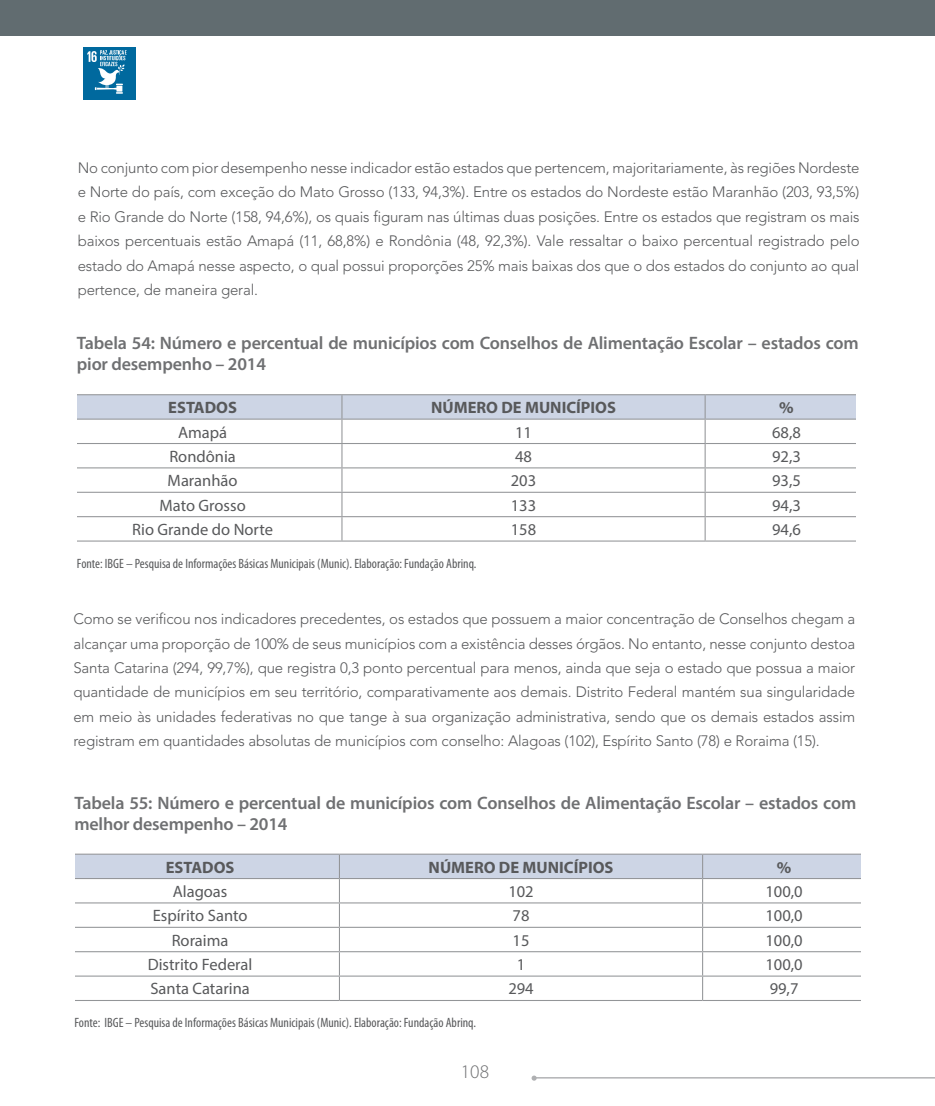
<style>
.page{position:relative;width:935px;height:1106px;background:#fff}
.page>*{position:absolute;margin:0;border:0;box-sizing:border-box;transform-origin:0 0}
.t1{font:300 19.2px "Myriad Pro";color:#6f7072}
.t2{font:600 18px/21px "Myriad Pro";letter-spacing:-.01em;color:#6f7072}
.t3{font:16.5px "Myriad Pro";color:#58595b}
.t4{font:700 16.5px "Myriad Pro";color:#58595b}
.t5{font:300 15px/24.5px "Avenir LT Std";letter-spacing:-.01em;color:#58595b;text-align:justify}
.t6{font:condensed 13.5px "Myriad Pro";color:#58595b}
</style>
<div class="page">
<div style="left:0;top:0;width:934px;height:36px;background:#616c70"></div>
<svg style="left:531px;top:1075px;width:5px;height:5px"></svg>
<hr style="left:534px;top:1077px;width:400px;height:1px;background:#afb0b2">
<hr style="left:63px;top:394px;width:279px;height:1px;background:#939598">
<hr style="left:342px;top:394px;width:363px;height:1px;background:#939598">
<hr style="left:705px;top:394px;width:163px;height:1px;background:#939598">
<svg style="left:77px;top:395px;width:779px;height:145px"></svg>
<hr style="left:63px;top:540px;width:279px;height:1px;background:#939598">
<hr style="left:342px;top:540px;width:363px;height:1px;background:#939598">
<hr style="left:705px;top:540px;width:163px;height:1px;background:#939598">
<div style="left:54px;top:394px;width:23px;height:183px;background:#fff"></div>
<div style="left:856px;top:375px;width:24px;height:183px;background:#fff"></div>
<hr style="left:60px;top:853px;width:279px;height:1px;background:#939598">
<hr style="left:339px;top:853px;width:363px;height:1px;background:#939598">
<hr style="left:702px;top:853px;width:164px;height:1px;background:#939598">
<svg style="left:75px;top:854px;width:786px;height:146px"></svg>
<hr style="left:60px;top:1000px;width:279px;height:1px;background:#939598">
<hr style="left:339px;top:1000px;width:363px;height:1px;background:#939598">
<hr style="left:702px;top:1000px;width:164px;height:1px;background:#939598">
<div style="left:51px;top:853px;width:23px;height:183px;background:#fff"></div>
<div style="left:861px;top:845px;width:23px;height:183px;background:#fff"></div>
<div style="left:83px;top:47px;width:53px;height:53px;background:#00699e"></div>
<svg style="left:87px;top:50px;width:40px;height:44px"></svg>
<p class="t5" style="left:78px;top:156px;width:783px">No conjunto com pior desempenho nesse indicador estão estados que pertencem, majoritariamente, às regiões Nordeste e Norte do país, com exceção do Mato Grosso (133, 94,3%). Entre os estados do Nordeste estão Maranhão (203, 93,5%) e Rio Grande do Norte (158, 94,6%), os quais figuram nas últimas duas posições. Entre os estados que registram os mais baixos percentuais estão Amapá (11, 68,8%) e Rondônia (48, 92,3%). Vale ressaltar o baixo percentual registrado pelo estado do Amapá nesse aspecto, o qual possui proporções 25% mais baixas dos que o dos estados do conjunto ao qual pertence, de maneira geral.</p>
<p class="t2" style="left:77px;top:332px;width:783px">Tabela 54: Número e percentual de municípios com Conselhos de Alimentação Escolar – estados com pior desempenho – 2014</p>
<p class="t4" style="left:168px;top:397px;width:70px">ESTADOS</p>
<p class="t4" style="left:431px;top:397px;width:186px">NÚMERO DE MUNICÍPIOS</p>
<p class="t4" style="left:779px;top:397px;width:16px">%</p>
<p class="t3" style="left:178px;top:422px;width:51px">Amapá</p>
<p class="t3" style="left:515px;top:422px;width:18px">11</p>
<p class="t3" style="left:772px;top:422px;width:30px">68,8</p>
<p class="t3" style="left:169px;top:446px;width:68px">Rondônia</p>
<p class="t3" style="left:515px;top:446px;width:18px">48</p>
<p class="t3" style="left:772px;top:446px;width:30px">92,3</p>
<p class="t3" style="left:168px;top:470px;width:71px">Maranhão</p>
<p class="t3" style="left:511px;top:470px;width:27px">203</p>
<p class="t3" style="left:772px;top:470px;width:30px">93,5</p>
<p class="t3" style="left:159px;top:495px;width:88px">Mato Grosso</p>
<p class="t3" style="left:511px;top:495px;width:27px">133</p>
<p class="t3" style="left:772px;top:495px;width:30px">94,3</p>
<p class="t3" style="left:132px;top:519px;width:142px">Rio Grande do Norte</p>
<p class="t3" style="left:511px;top:519px;width:27px">158</p>
<p class="t3" style="left:772px;top:519px;width:30px">94,6</p>
<p class="t6" style="left:77px;top:555px;width:401px">Fonte: IBGE – Pesquisa de Informações Básicas Municipais (Munic). Elaboração: Fundação Abrinq.</p>
<p class="t5" style="left:73px;top:606px;width:783px">Como se verificou nos indicadores precedentes, os estados que possuem a maior concentração de Conselhos chegam a alcançar uma proporção de 100% de seus municípios com a existência desses órgãos. No entanto, nesse conjunto destoa Santa Catarina (294, 99,7%), que registra 0,3 ponto percentual para menos, ainda que seja o estado que possua a maior quantidade de municípios em seu território, comparativamente aos demais. Distrito Federal mantém sua singularidade em meio às unidades federativas no que tange à sua organização administrativa, sendo que os demais estados assim registram em quantidades absolutas de municípios com conselho: Alagoas (102), Espírito Santo (78) e Roraima (15).</p>
<p class="t2" style="left:74px;top:791px;width:783px">Tabela 55: Número e percentual de municípios com Conselhos de Alimentação Escolar – estados com melhor desempenho – 2014</p>
<p class="t4" style="left:166px;top:856px;width:70px">ESTADOS</p>
<p class="t4" style="left:428px;top:856px;width:186px">NÚMERO DE MUNICÍPIOS</p>
<p class="t4" style="left:776px;top:856px;width:16px">%</p>
<p class="t3" style="left:173px;top:881px;width:56px">Alagoas</p>
<p class="t3" style="left:508px;top:881px;width:27px">102</p>
<p class="t3" style="left:765px;top:881px;width:39px">100,0</p>
<p class="t3" style="left:153px;top:905px;width:96px">Espírito Santo</p>
<p class="t3" style="left:512px;top:905px;width:18px">78</p>
<p class="t3" style="left:765px;top:905px;width:39px">100,0</p>
<p class="t3" style="left:172px;top:930px;width:58px">Roraima</p>
<p class="t3" style="left:512px;top:930px;width:18px">15</p>
<p class="t3" style="left:765px;top:930px;width:39px">100,0</p>
<p class="t3" style="left:148px;top:954px;width:106px">Distrito Federal</p>
<p class="t3" style="left:517px;top:954px;width:10px">1</p>
<p class="t3" style="left:765px;top:954px;width:39px">100,0</p>
<p class="t3" style="left:150px;top:978px;width:101px">Santa Catarina</p>
<p class="t3" style="left:508px;top:978px;width:27px">294</p>
<p class="t3" style="left:769px;top:978px;width:30px">99,7</p>
<p class="t6" style="left:74px;top:1014px;width:403px">Fonte: IBGE – Pesquisa de Informações Básicas Municipais (Munic). Elaboração: Fundação Abrinq.</p>
<p class="t1" style="left:461px;top:1061px;width:30px">108</p>
</div>
